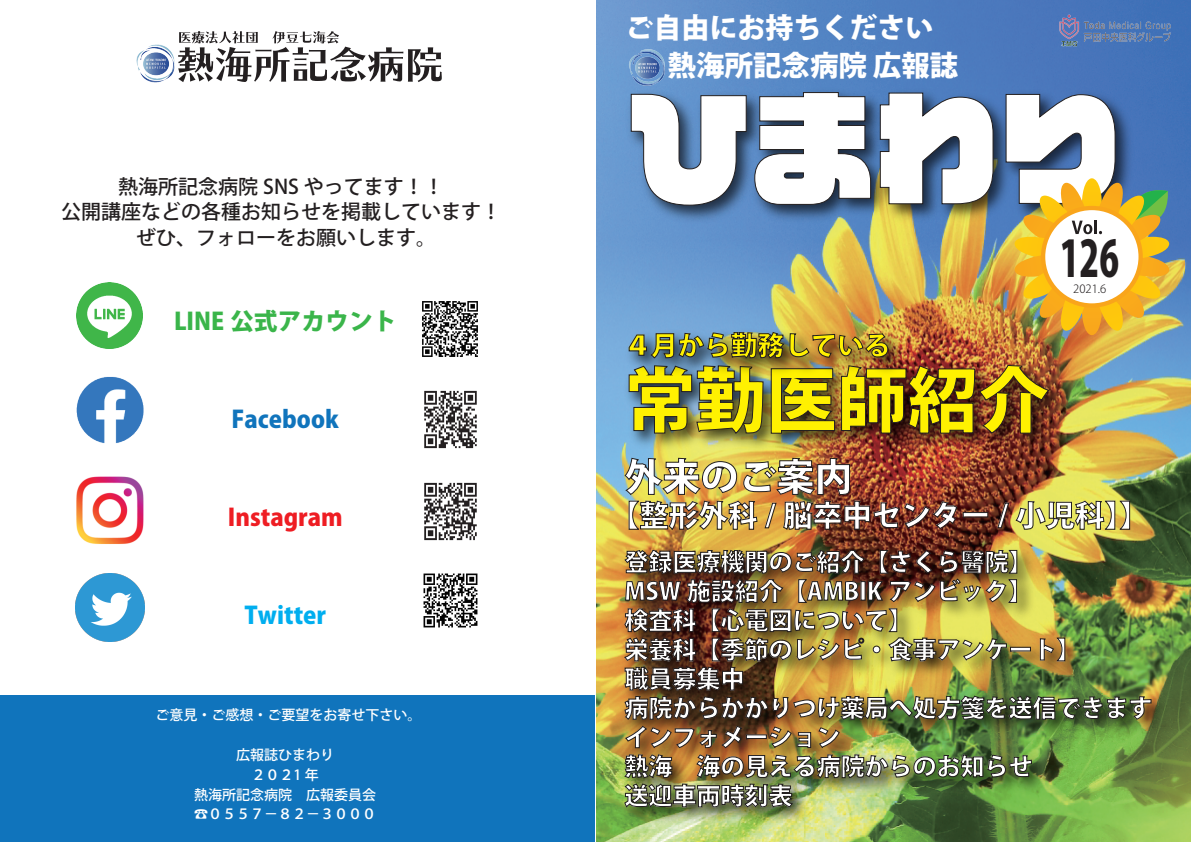
<style>
.page{position:relative;width:1191px;height:842px;background:#fff}
.page>*{position:absolute;margin:0;border:0;box-sizing:border-box;transform-origin:0 0}
.t1{font:800 70.8px "Koz Go Pr 6 N";color:#fff101}
.t2{font:800 49.5px "Koz Go Pr 6 N";color:#231f20;scale:.69 1}
.t3{font:800 38px "Koz Go Pr 6 N";color:#fff}
.t4{font:800 29.6px "Koz Go Pr 6 N";color:#fff}
.t5{font:800 28.5px "Koz Go Pr 6 N";color:#fff}
.t6{font:800 28px "Koz Go Pr 6 N";color:#fff}
.t7{font:800 26.6px "Koz Go Pr 6 N";color:#fff101}
.t8{font:800 24px/29.2px "Koz Go Pr 6 N";color:#fff}
.t9{font:800 23.8px "Koz Go Pr 6 N";color:#3ab54a}
.t10{font:800 23.8px "Koz Go Pr 6 N";color:#ee1d23}
.t11{font:800 23.8px "Koz Go Pr 6 N";color:#1074bc}
.t12{font:800 23.8px "Koz Go Pr 6 N";color:#00aeef}
.t13{font:500 20px/25.5px "Koz Go Pr 6 N";color:#231f20;text-align:center}
.t14{font:500 14px/19.8px "Koz Go Pr 6 N";color:#fff;text-align:center}
.t15{font:300 11.3px "Koz Go Pr 6 N";color:#231f20}
</style>
<div class="page">
<img style="left:597px;top:0;width:594px;height:842px">
<img style="left:622px;top:84px;width:515px;height:144px">
<img style="left:1051px;top:6px;width:127px;height:49px">
<img style="left:625px;top:46px;width:44px;height:43px">
<img style="left:616px;top:389px;width:456px;height:123px">
<img style="left:616px;top:512px;width:559px;height:330px">
<img style="left:616px;top:323px;width:12px;height:66px">
<img style="left:628px;top:92px;width:541px;height:343px">
<img style="left:623px;top:457px;width:528px;height:351px">
<svg style="left:179px;top:31px;width:263px;height:51px"></svg>
<img style="left:136px;top:44px;width:43px;height:39px">
<div style="left:0;top:695px;width:594px;height:147px;background:#1074bc"></div>
<img style="left:422px;top:301px;width:56px;height:56px">
<img style="left:424px;top:390px;width:53px;height:59px">
<img style="left:424px;top:482px;width:53px;height:59px">
<img style="left:76px;top:476px;width:68px;height:68px">
<img style="left:76px;top:376px;width:68px;height:67px">
<img style="left:77px;top:283px;width:66px;height:66px">
<img style="left:76px;top:573px;width:68px;height:68px">
<img style="left:423px;top:573px;width:55px;height:55px">
<p class="t13" style="left:61px;top:174px;width:441px">熱海所記念病院 SNS やってます！！<br>公開講座などの各種お知らせを掲載しています！ぜひ、フォローをお願いします。</p>
<p class="t9" style="left:174px;top:308px;width:224px">LINE 公式アカウント</p>
<p class="t11" style="left:231px;top:406px;width:109px">Facebook</p>
<p class="t10" style="left:228px;top:504px;width:116px">Instagram</p>
<p class="t12" style="left:244px;top:601px;width:83px">Twitter</p>
<p class="t14" style="left:155px;top:705px;width:267px">ご意見・ご感想・ご要望をお寄せ下さい。</p>
<p class="t14" style="left:194px;top:745px;width:183px">広報誌ひまわり<br>２０２1 年<br>熱海所記念病院　広報委員会☎０５５７－８２－３０００</p>
<p class="t6" style="left:625px;top:11px;width:309px">ご自由にお持ちください</p>
<p class="t5" style="left:667px;top:50px;width:292px">熱海所記念病院 広報誌</p>
<h2 class="t2" style="left:1059px;top:231px;width:87px">126</h2>
<p class="t15" style="left:1073px;top:282px;width:35px">2021.6</p>
<p class="t7" style="left:624px;top:330px;width:267px">４月から勤務している</p>
<h1 class="t1" style="left:624px;top:360px;width:426px">常勤医師紹介</h1>
<h3 class="t3" style="left:624px;top:455px;width:229px">外来のご案内</h3>
<p class="t4" style="left:609px;top:499px;width:541px">【整形外科 / 脳卒中センター / 小児科】】</p>
<p class="t8" style="left:624px;top:548px;width:529px">登録医療機関のご紹介【さくら醫院】<br>MSW 施設紹介【AMBIK アンビック】<br>検査科【心電図について】<br>栄養科【季節のレシピ・食事アンケート】<br>職員募集中<br>病院からかかりつけ薬局へ処方箋を送信できますインフォメーション<br>熱海　海の見える病院からのお知らせ<br>送迎車両時刻表</p>
</div>
